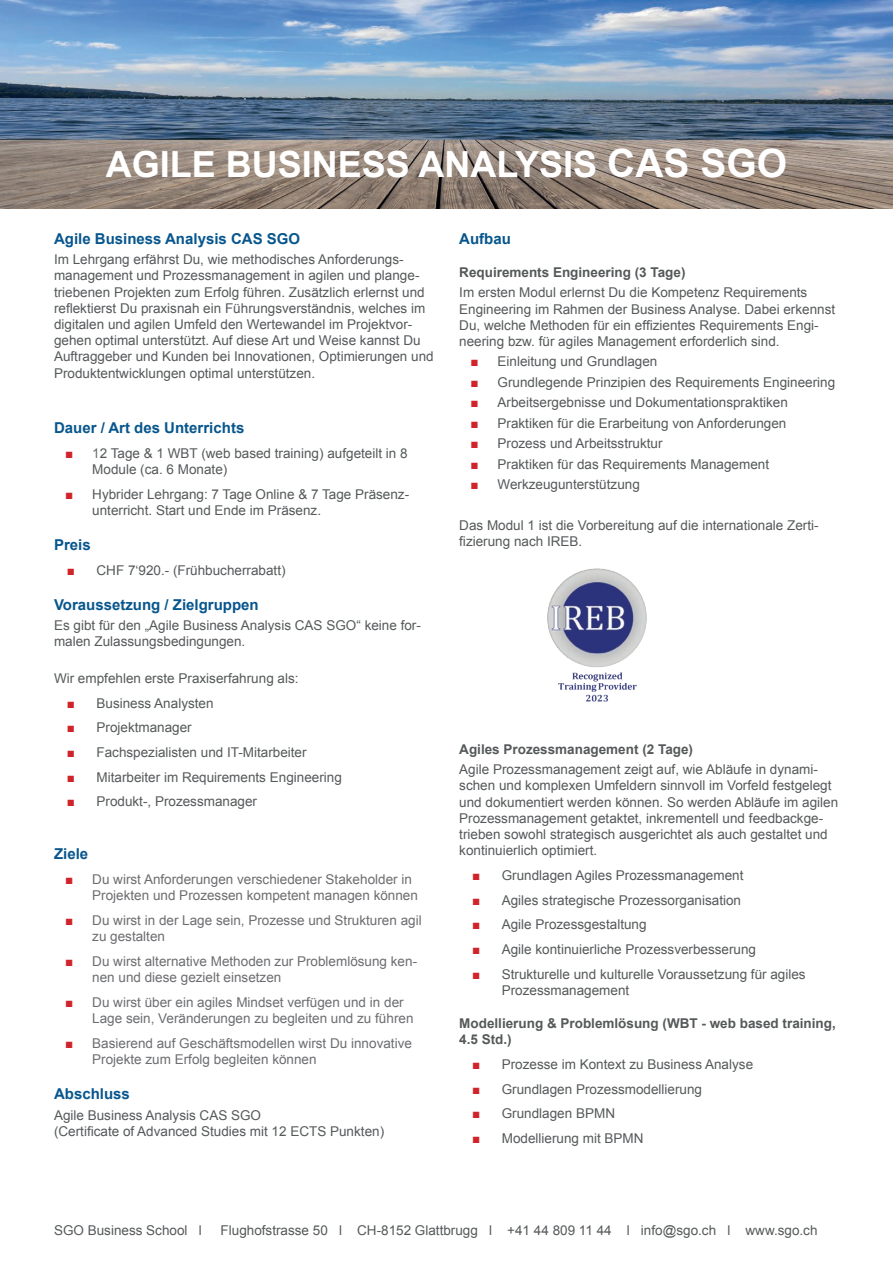
<style>
.page{position:relative;width:893px;height:1263px;background:#fff}
.page>*{position:absolute;margin:0;border:0;box-sizing:border-box;transform-origin:0 0}
.t1{font:700 36px "Arial";color:#fff}
.t2{font:700 15px "Arial";color:#07568d}
.t3{font:13.5px/16.2px "Arial";color:#55595a}
.t4{font:13.5px/16.2px "Arial";color:#6c6d70}
.t5{font:700 13.5px/16.2px "Arial";color:#55595a}
.s1{font-size:39px}
.s2{color:#d1232a}
.s3{color:#6c6d70}
</style>
<div class="page">
<img style="left:0;top:0;width:893px;height:208px">
<img style="left:547px;top:568px;width:100px;height:134px">
<h1 class="t1" style="left:106px;top:140px;width:683px">AGILE BUSINESS ANALYSIS <span class="s1">CAS SGO</span></h1>
<p class="t2" style="left:54px;top:229px;width:248px">Agile Business Analysis CAS SGO</p>
<p class="t3" style="left:54px;top:251px;width:381px">Im Lehrgang erfährst Du, wie methodisches Anforderungs&shy;management und Prozessmanagement in agilen und plange&shy;triebenen Projekten zum Erfolg führen. Zusätzlich erlernst und reflektierst Du praxisnah ein Führungsverständnis, welches im digitalen und agilen Umfeld den Wertewandel im Projektvor&shy;gehen optimal unterstützt. Auf diese Art und Weise kannst Du Auftraggeber und Kunden bei Innovationen, Optimierungen und Produktentwicklungen optimal unterstützen.</p>
<p class="t2" style="left:54px;top:418px;width:192px">Dauer / Art des Unterrichts</p>
<p class="t3" style="left:92px;top:445px;width:317px;text-indent:-27px"><span class="s2">■</span> <span class="s3">1</span>2 Tage &amp; 1 WBT (web based training) aufgeteilt in 8<br>Module (ca. 6 Monate)</p>
<p class="t3" style="left:92px;top:486px;width:318px;text-indent:-27px"><span class="s2">■</span> Hybrider Lehrgang: 7 Tage Online &amp; 7 Tage Präsenz&shy;unterricht. Start und Ende im Präsenz.</p>
<p class="t2" style="left:54px;top:535px;width:38px">Preis</p>
<p class="t3" style="left:67px;top:562px;width:220px"><span class="s2">■</span> CHF 7‘920.- (Frühbucherrabatt)</p>
<p class="t2" style="left:54px;top:594px;width:206px">Voraussetzung / Zielgruppen</p>
<p class="t3" style="left:54px;top:617px;width:368px">Es gibt für den „Agile Business Analysis CAS SGO“ keine for&shy;malen Zulassungsbedingungen.</p>
<p class="t3" style="left:54px;top:670px;width:246px">Wir empfehlen erste Praxiserfahrung als:</p>
<p class="t3" style="left:67px;top:695px;width:148px"><span class="s2">■</span> Business Analysten</p>
<p class="t3" style="left:67px;top:720px;width:127px"><span class="s2">■</span> Projektmanager</p>
<p class="t3" style="left:67px;top:744px;width:241px"><span class="s2">■</span> Fachspezialisten und IT-Mitarbeiter</p>
<p class="t3" style="left:67px;top:769px;width:277px"><span class="s2">■</span> Mitarbeiter im Requirements Engineering</p>
<p class="t3" style="left:67px;top:794px;width:192px"><span class="s2">■</span> Produkt-, Prozessmanager</p>
<p class="t2" style="left:54px;top:844px;width:36px">Ziele</p>
<p class="t4" style="left:92px;top:871px;width:327px;text-indent:-27px"><span class="s2">■</span> Du wirst Anforderungen verschiedener Stakeholder in<br>Projekten und Prozessen kompetent managen können</p>
<p class="t4" style="left:92px;top:912px;width:331px;text-indent:-27px"><span class="s2">■</span> Du wirst in der Lage sein, Prozesse und Strukturen agil zu gestalten</p>
<p class="t4" style="left:92px;top:953px;width:326px;text-indent:-27px"><span class="s2">■</span> Du wirst alternative Methoden zur Problemlösung ken&shy;nen und diese gezielt einsetzen</p>
<p class="t4" style="left:92px;top:994px;width:323px;text-indent:-27px"><span class="s2">■</span> Du wirst über ein agiles Mindset verfügen und in der<br>Lage sein, Veränderungen zu begleiten und zu führen</p>
<p class="t4" style="left:92px;top:1035px;width:321px;text-indent:-27px"><span class="s2">■</span> Basierend auf Geschäftsmodellen wirst Du innovative<br>Projekte zum Erfolg begleiten können</p>
<p class="t2" style="left:54px;top:1084px;width:77px">Abschluss</p>
<p class="t3" style="left:54px;top:1107px;width:332px">Agile Business Analysis CAS SGO<br>(Certificate of Advanced Studies mit 12 ECTS Punkten)</p>
<p class="t2" style="left:459px;top:229px;width:53px">Aufbau</p>
<p class="t5" style="left:459px;top:265px;width:228px">Requirements Engineering (3 Tage)</p>
<p class="t3" style="left:459px;top:285px;width:377px">Im ersten Modul erlernst Du die Kompetenz Requirements Engineering im Rahmen der Business Analyse. Dabei erkennst Du, welche Methoden für ein effizientes Requirements Engi&shy;neering bzw. für agiles Management erforderlich sind.</p>
<p class="t3" style="left:470px;top:354px;width:188px"><span class="s2">■</span> Einleitung und Grundlagen</p>
<p class="t3" style="left:470px;top:374px;width:366px"><span class="s2">■</span> Grundlegende Prinzipien des Requirements Engineering</p>
<p class="t3" style="left:470px;top:395px;width:319px"><span class="s2">■</span> Arbeitsergebnisse und Dokumentationspraktiken</p>
<p class="t3" style="left:470px;top:415px;width:317px"><span class="s2">■</span> Praktiken für die Erarbeitung von Anforderungen</p>
<p class="t3" style="left:470px;top:436px;width:194px"><span class="s2">■</span> Prozess und Arbeitsstruktur</p>
<p class="t3" style="left:470px;top:456px;width:300px"><span class="s2">■</span> Praktiken für das Requirements Management</p>
<p class="t3" style="left:470px;top:476px;width:171px"><span class="s2">■</span> Werkzeugunterstützung</p>
<p class="t3" style="left:459px;top:517px;width:361px">Das Modul 1 ist die Vorbereitung auf die internationale Zerti&shy;fizierung nach IREB.</p>
<p class="t5" style="left:459px;top:741px;width:235px">Agiles Prozessmanagement (2 Tage)</p>
<p class="t3" style="left:459px;top:761px;width:380px">Agile Prozessmanagement zeigt auf, wie Abläufe in dynami&shy;schen und komplexen Umfeldern sinnvoll im Vorfeld festgelegt und dokumentiert werden können. So werden Abläufe im agilen Prozessmanagement getaktet, inkrementell und feedbackge&shy;trieben sowohl strategisch ausgerichtet als auch gestaltet und kontinuierlich optimiert.</p>
<p class="t3" style="left:472px;top:867px;width:273px"><span class="s2">■</span> Grundlagen Agiles Prozessmanagement</p>
<p class="t3" style="left:472px;top:892px;width:271px"><span class="s2">■</span> Agiles strategische Prozessorganisation</p>
<p class="t3" style="left:472px;top:916px;width:176px"><span class="s2">■</span> Agile Prozessgestaltung</p>
<p class="t3" style="left:472px;top:941px;width:286px"><span class="s2">■</span> Agile kontinuierliche Prozessverbesserung</p>
<p class="t3" style="left:502px;top:966px;width:305px;text-indent:-30px"><span class="s2">■</span> Strukturelle und kulturelle Voraussetzung für agiles<br>Prozessmanagement</p>
<p class="t5" style="left:459px;top:1016px;width:378px">Modellierung &amp; Problemlösung (WBT - web based training,<br>4.5 Std.)</p>
<p class="t3" style="left:472px;top:1056px;width:283px"><span class="s2">■</span> Prozesse im Kontext zu Business Analyse</p>
<p class="t3" style="left:472px;top:1081px;width:232px"><span class="s2">■</span> Grundlagen Prozessmodellierung</p>
<p class="t3" style="left:472px;top:1106px;width:145px"><span class="s2">■</span> Grundlagen BPMN</p>
<p class="t3" style="left:472px;top:1130px;width:173px"><span class="s2">■</span> Modellierung mit BPMN</p>
<p class="t3" style="left:54px;top:1222px;width:149px">SGO Business School l</p>
<p class="t3" style="left:221px;top:1222px;width:598px">Flughofstrasse 50 l CH-8152 Glattbrugg l +41 44 809 11 44 l info@sgo.ch l www.sgo.ch</p>
</div>
